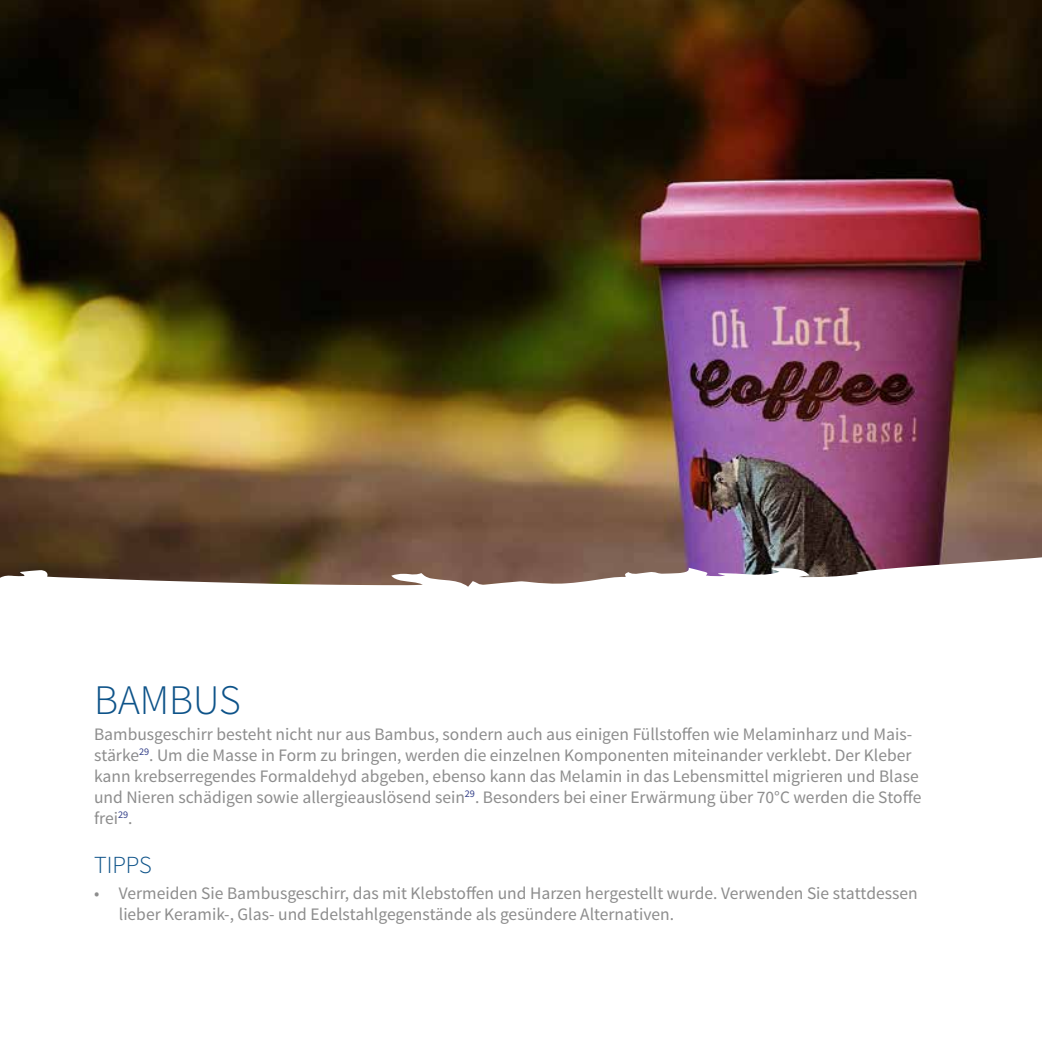
<style>
.page{position:relative;width:1042px;height:1042px;background:#fff}
.page>*{position:absolute;margin:0;border:0;box-sizing:border-box;transform-origin:0 0}
.t1{font:300 42px "Source Sans Pro";color:#004a83}
.t2{font:300 24.5px "Source Sans Pro";color:#004a83}
.t3{font:17.5px/21px "Source Sans Pro";color:#878787}
</style>
<div class="page">
<img style="left:0;top:0;width:1042px;height:587px">
<h1 class="t1" style="left:94px;top:675px;width:148px">BAMBUS</h1>
<p class="t3" style="left:94px;top:724px;width:829px">Bambusgeschirr besteht nicht nur aus Bambus, sondern auch aus einigen Füllstoffen wie Melaminharz und Mais&shy;stärke<sup>29</sup>. Um die Masse in Form zu bringen, werden die einzelnen Komponenten miteinander verklebt. Der Kleber kann krebserregendes Formaldehyd abgeben, ebenso kann das Melamin in das Lebensmittel migrieren und Blase und Nieren schädigen sowie allergieauslösend sein<sup>29</sup>. Besonders bei einer Erwärmung über 70°C werden die Stoffe frei<sup>29</sup>.</p>
<h2 class="t2" style="left:94px;top:850px;width:59px">TIPPS</h2>
<p class="t3" style="left:119px;top:883px;width:800px;text-indent:-25px">• Vermeiden Sie Bambusgeschirr, das mit Klebstoffen und Harzen hergestellt wurde. Verwenden Sie stattdessen lieber Keramik-, Glas- und Edelstahlgegenstände als gesündere Alternativen.</p>
</div>
